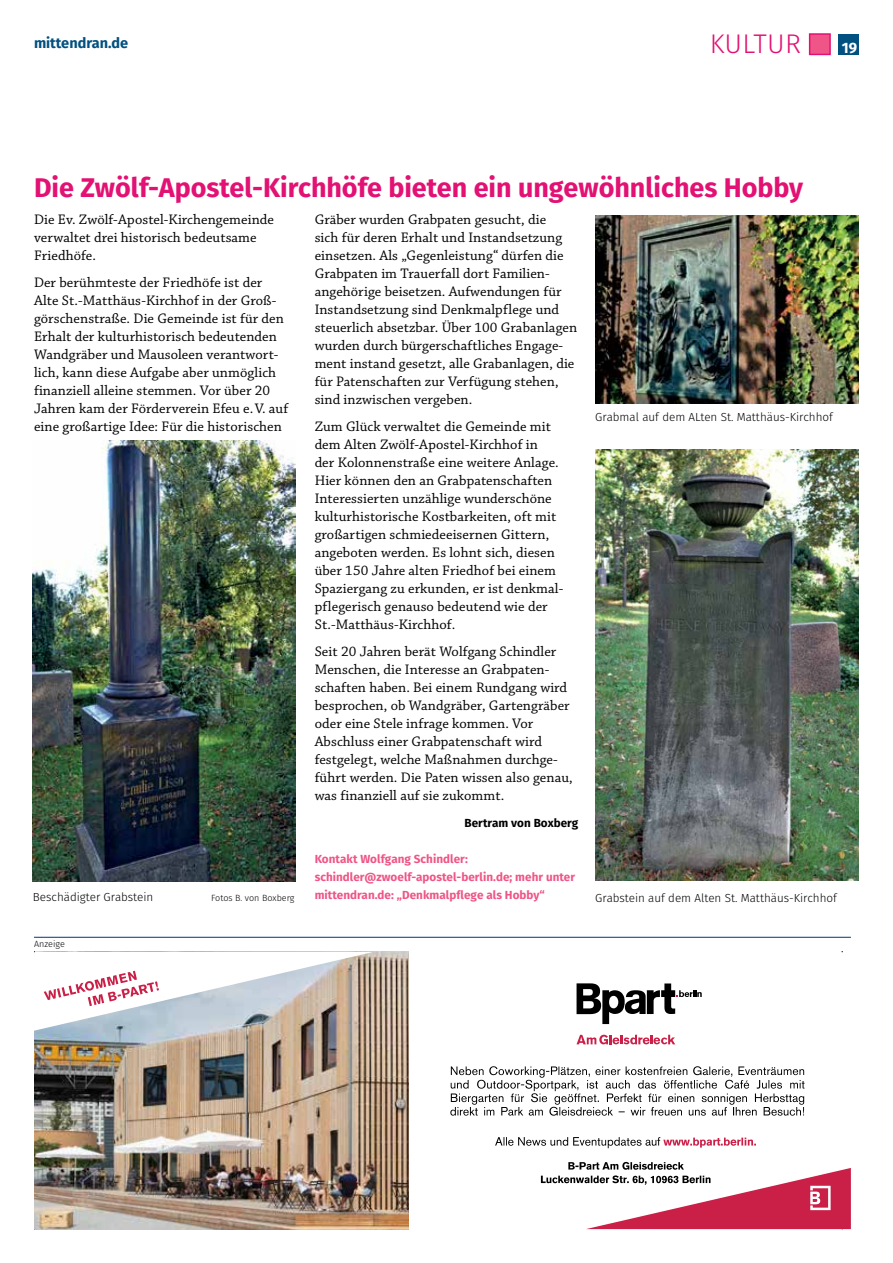
<style>
.page{position:relative;width:893px;height:1263px;background:#fff}
.page>*{position:absolute;margin:0;border:0;box-sizing:border-box;transform-origin:0 0}
.t1{font:700 27px "Fira Sans";color:#e21173}
.t2{font:300 27px "Fira Sans";letter-spacing:.01em;color:#e21173}
.t3{font:700 15px "Fira Sans";color:#fff}
.t4{font:14.55px/18px "Chaparral Pro";letter-spacing:.005em;color:#000}
.t5{font:700 14.55px "Fira Sans";color:#005080}
.t6{font:700 11.7px/18px "Fira Sans";letter-spacing:.005em;color:#ef5587}
.t7{font:300 11.7px "Fira Sans";color:#000}
.t8{font:700 11.7px "Fira Sans";letter-spacing:.005em;color:#000}
.t9{font:300 9px "Fira Sans";color:#000}
</style>
<div class="page">
<div style="left:809px;top:33px;width:22px;height:22px;background:#ef5587;border:2px solid #e21173"></div>
<img style="left:33px;top:440px;width:262px;height:441px">
<img style="left:595px;top:215px;width:264px;height:188px">
<img style="left:595px;top:449px;width:264px;height:431px">
<hr style="left:34px;top:937px;width:817px;height:1px;background:#00386c">
<img style="left:34px;top:952px;width:374px;height:277px">
<svg style="left:576px;top:1035px;width:99px;height:9px"></svg>
<svg style="left:577px;top:983px;width:125px;height:41px"></svg>
<svg style="left:495px;top:1137px;width:261px;height:11px"></svg>
<svg style="left:450px;top:1066px;width:355px;height:50px"></svg>
<svg style="left:34px;top:952px;width:339px;height:79px"></svg>
<svg style="left:541px;top:1162px;width:310px;height:68px"></svg>
<div style="left:838px;top:34px;width:21px;height:20px;background:#005080"></div>
<h1 class="t2" style="left:710px;top:24px;width:93px">KULTUR</h1>
<p class="t5" style="left:34px;top:31px;width:96px">mittendran.de</p>
<p class="t3" style="left:842px;top:35px;width:17px">19</p>
<h1 class="t1" style="left:34px;top:165px;width:771px">Die Zwölf-Apostel-Kirchhöfe bieten ein ungewöhnliches Hobby</h1>
<p class="t4" style="left:34px;top:211px;width:241px">Die Ev. Zwölf-Apostel-Kirchengemeinde verwaltet drei historisch bedeutsame<br>Friedhöfe.</p>
<p class="t4" style="left:34px;top:274px;width:256px">Der berühmteste der Friedhöfe ist der Alte St.-Matthäus-Kirchhof in der Groß&shy;görschenstraße. Die Gemeinde ist für den Erhalt der kulturhistorisch bedeutenden Wandgräber und Mausoleen verantwort&shy;lich, kann diese Aufgabe aber unmöglich finanziell alleine stemmen. Vor über 20<br>Jahren kam der Förderverein Efeu e.V. auf eine großartige Idee: Für die historischen</p>
<p class="t4" style="left:315px;top:211px;width:264px">Gräber wurden Grabpaten gesucht, die<br>sich für deren Erhalt und Instandsetzung einsetzen. Als „Gegenleistung“ dürfen die Grabpaten im Trauerfall dort Familien&shy;angehörige beisetzen. Aufwendungen für Instandsetzung sind Denkmalpflege und steuerlich absetzbar. Über 100 Grabanlagen wurden durch bürgerschaftliches Engage&shy;ment instand gesetzt, alle Grabanlagen, die für Patenschaften zur Verfügung stehen, sind inzwischen vergeben.</p>
<p class="t4" style="left:315px;top:418px;width:250px">Zum Glück verwaltet die Gemeinde mit dem Alten Zwölf-Apostel-Kirchhof in<br>der Kolonnenstraße eine weitere Anlage.<br>Hier können den an Grabpatenschaften Interessierten unzählige wunderschöne kulturhistorische Kostbarkeiten, oft mit großartigen schmiedeeisernen Gittern, angeboten werden. Es lohnt sich, diesen über 150 Jahre alten Friedhof bei einem Spaziergang zu erkunden, er ist denkmal&shy;pflegerisch genauso bedeutend wie der St.-Matthäus-Kirchhof.</p>
<p class="t4" style="left:315px;top:643px;width:259px">Seit 20 Jahren berät Wolfgang Schindler Menschen, die Interesse an Grabpaten&shy;schaften haben. Bei einem Rundgang wird besprochen, ob Wandgräber, Gartengräber oder eine Stele infrage kommen. Vor Abschluss einer Grabpatenschaft wird festgelegt, welche Maßnahmen durchge&shy;führt werden. Die Paten wissen also genau, was finanziell auf sie zukommt.</p>
<p class="t8" style="left:464px;top:813px;width:115px">Bertram von Boxberg</p>
<p class="t6" style="left:315px;top:849px;width:262px">Kontakt Wolfgang Schindler: schindler@zwoelf-apostel-berlin.de; mehr unter</p>
<p class="t7" style="left:595px;top:408px;width:239px">Grabmal auf dem ALten St. Matthäus-Kirchhof</p>
<p class="t7" style="left:33px;top:889px;width:122px">Beschädigter Grabstein</p>
<p class="t9" style="left:211px;top:892px;width:85px">Fotos B. von Boxberg</p>
<p class="t6" style="left:315px;top:885px;width:232px">mittendran.de: „Denkmalpflege als Hobby“</p>
<p class="t9" style="left:34px;top:938px;width:32px">Anzeige</p>
<p class="t7" style="left:595px;top:890px;width:243px">Grabstein auf dem Alten St. Matthäus-Kirchhof</p>
</div>
